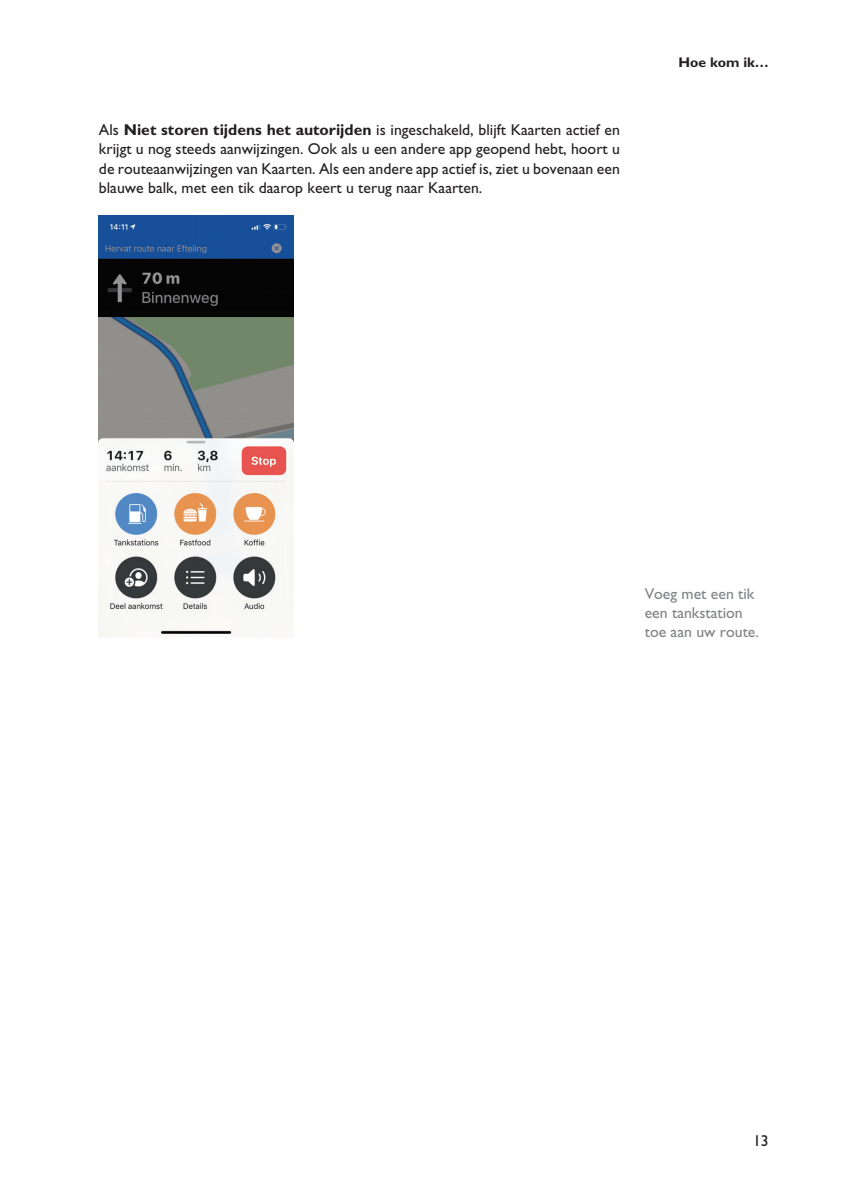
<style>
.page{position:relative;width:843px;height:1191px;background:#fff}
.page>*{position:absolute;margin:0;border:0;box-sizing:border-box;transform-origin:0 0}
.t1{font:15.75px/19.2px "Gill Sans";color:#231f20;text-align:justify}
.t2{font:15.75px/19.2px "Gill Sans";color:#808285}
.t3{font:700 14px "Gill Sans";color:#231f20}
.s1{font-weight:700}
</style>
<div class="page">
<img style="left:99px;top:215px;width:195px;height:422px">
<p class="t1" style="left:99px;top:122px;width:522px">Als <span class="s1">Niet storen tijdens het autorijden</span> is ingeschakeld, blijft Kaarten actief en krijgt u nog steeds aanwijzingen. Ook als u een andere app geopend hebt, hoort u de routeaanwijzingen van Kaarten. Als een andere app actief is, ziet u bovenaan een blauwe balk, met een tik daarop keert u terug naar Kaarten.</p>
<p class="t3" style="left:678px;top:57px;width:92px">Hoe kom ik…</p>
<p class="t2" style="left:645px;top:585px;width:116px">Voeg met een tik een tankstation toe aan uw route.</p>
<p class="t1" style="left:753px;top:1133px;width:17px">13</p>
</div>
